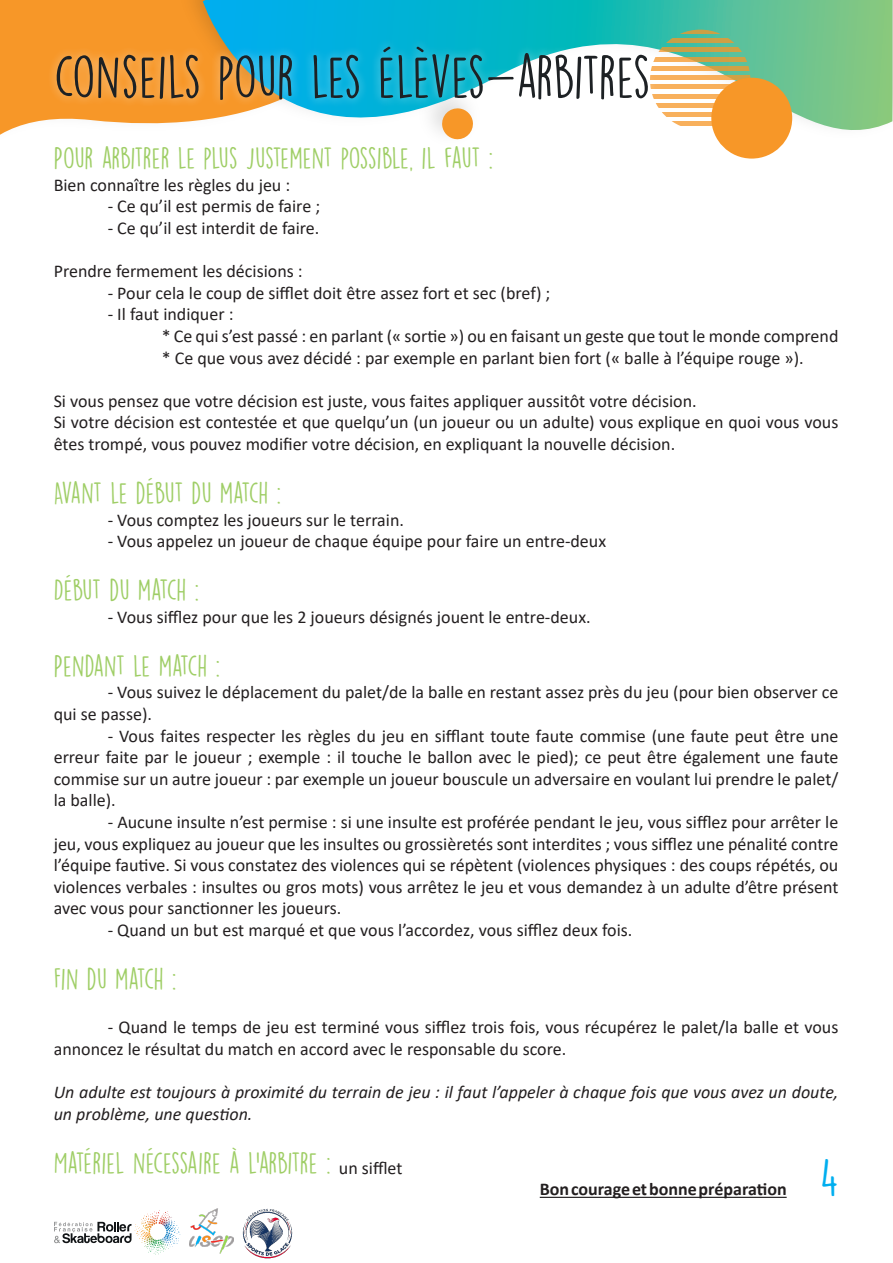
<style>
.page{position:relative;width:893px;height:1263px;background:#fff}
.page>*{position:absolute;margin:0;border:0;box-sizing:border-box;transform-origin:0 0}
.t1{font:54px "DK Lemon Yellow Sun";letter-spacing:-.025em;color:#1d2124}
.t2{font:45px "DK Lemon Yellow Sun";color:#00aeef}
.t3{font:27px "DK Lemon Yellow Sun";letter-spacing:-.015em;color:#9fce66}
.t4{font:18px/21.6px "Calibri";color:#231f20}
.t5{font:italic 18px/21.6px "Calibri";color:#231f20}
.t6{font:700 18px "Calibri";color:#231f20}
.s1{font-family:"Calibri";font-size:18px;color:#231f20}
</style>
<div class="page">
<svg style="left:0;top:0;width:169px;height:135px;background:#f7a648"></svg>
<img style="left:169px;top:0;width:34px;height:123px">
<svg style="left:203px;top:0;width:689px;height:158px"></svg>
<div style="left:711px;top:78px;width:81px;height:81px;background:#f79728;border-radius:50%"></div>
<svg style="left:657px;top:39px;width:93px;height:4px"></svg>
<hr style="left:650px;top:30px;width:100px;height:3px;background:#f79728">
<svg style="left:657px;top:48px;width:93px;height:4px"></svg>
<svg style="left:657px;top:57px;width:93px;height:4px"></svg>
<svg style="left:657px;top:66px;width:93px;height:4px"></svg>
<svg style="left:657px;top:76px;width:93px;height:4px"></svg>
<svg style="left:657px;top:85px;width:71px;height:4px"></svg>
<svg style="left:657px;top:94px;width:62px;height:4px"></svg>
<svg style="left:657px;top:103px;width:57px;height:4px"></svg>
<svg style="left:650px;top:113px;width:62px;height:4px"></svg>
<svg style="left:650px;top:122px;width:62px;height:4px"></svg>
<svg style="left:54px;top:1210px;width:127px;height:45px"></svg>
<img style="left:242px;top:1209px;width:51px;height:50px">
<img style="left:190px;top:1209px;width:44px;height:44px">
<div style="left:47px;top:38px;width:610px;height:71px;background:#fff;opacity:.5"></div>
<hr style="left:540px;top:1197px;width:247px;height:1px;background:#231f20">
<p class="t1" style="left:54px;top:44px;width:598px">CONSEILS POUR LES ÉLÈVES-ARBITRES</p>
<p class="t3" style="left:54px;top:142px;width:441px">POUR ARBITRER LE PLUS JUSTEMENT POSSIBLE, IL FAUT :</p>
<p class="t4" style="left:54px;top:174px;width:238px">Bien connaître les règles du jeu :</p>
<p class="t4" style="left:108px;top:195px;width:214px">- Ce qu’il est permis de faire ;</p>
<p class="t4" style="left:108px;top:217px;width:213px">- Ce qu’il est interdit de faire.</p>
<p class="t4" style="left:54px;top:260px;width:250px">Prendre fermement les décisions :</p>
<p class="t4" style="left:108px;top:282px;width:444px">- Pour cela le coup de sifflet doit être assez fort et sec (bref) ;</p>
<p class="t4" style="left:108px;top:303px;width:127px">- Il faut indiquer :</p>
<p class="t4" style="left:162px;top:325px;width:678px">* Ce qui s’est passé : en parlant (« sortie ») ou en faisant un geste que tout le monde comprend</p>
<p class="t4" style="left:162px;top:346px;width:643px">* Ce que vous avez décidé : par exemple en parlant bien fort (« balle à l’équipe rouge »).</p>
<p class="t4" style="left:54px;top:390px;width:644px">Si vous pensez que votre décision est juste, vous faites appliquer aussitôt votre décision.</p>
<p class="t4" style="left:54px;top:411px;width:786px">Si votre décision est contestée et que quelqu’un (un joueur ou un adulte) vous explique en quoi vous vous êtes trompé, vous pouvez modifier votre décision, en expliquant la nouvelle décision.</p>
<p class="t3" style="left:54px;top:477px;width:229px">AVANT LE DÉBUT DU MATCH :</p>
<p class="t4" style="left:108px;top:508px;width:298px">- Vous comptez les joueurs sur le terrain.</p>
<p class="t4" style="left:108px;top:530px;width:500px">- Vous appelez un joueur de chaque équipe pour faire un entre-deux</p>
<p class="t3" style="left:54px;top:574px;width:147px">DÉBUT DU MATCH :</p>
<p class="t4" style="left:108px;top:606px;width:484px">- Vous sifflez pour que les 2 joueurs désignés jouent le entre-deux.</p>
<p class="t3" style="left:54px;top:649px;width:168px">PENDANT LE MATCH :</p>
<p class="t4" style="left:54px;top:681px;width:786px;text-indent:54px">- Vous suivez le déplacement du palet/de la balle en restant assez près du jeu (pour bien observer ce qui se passe).</p>
<p class="t4" style="left:54px;top:724px;width:786px;text-align:justify;text-indent:54px">- Vous faites respecter les règles du jeu en sifflant toute faute commise (une faute peut être une erreur faite par le joueur ; exemple : il touche le ballon avec le pied); ce peut être également une faute commise sur un autre joueur : par exemple un joueur bouscule un adversaire en voulant lui prendre le palet/ la balle).</p>
<p class="t4" style="left:54px;top:811px;width:786px;text-align:justify;text-indent:54px">- Aucune insulte n’est permise : si une insulte est proférée pendant le jeu, vous sifflez pour arrêter le jeu, vous expliquez au joueur que les insultes ou grossièretés sont interdites ; vous sifflez une pénalité contre l’équipe fautive. Si vous constatez des violences qui se répètent (violences physiques : des coups répétés, ou violences verbales : insultes ou gros mots) vous arrêtez le jeu et vous demandez à un adulte d’être présent avec vous pour sanctionner les joueurs.</p>
<p class="t4" style="left:108px;top:919px;width:526px">- Quand un but est marqué et que vous l’accordez, vous sifflez deux fois.</p>
<p class="t3" style="left:54px;top:963px;width:124px">FIN DU MATCH :</p>
<p class="t4" style="left:54px;top:1016px;width:786px;text-indent:54px">- Quand le temps de jeu est terminé vous sifflez trois fois, vous récupérez le palet/la balle et vous annoncez le résultat du match en accord avec le responsable du score.</p>
<p class="t5" style="left:54px;top:1080px;width:786px">Un adulte est toujours à proximité du terrain de jeu : il faut l’appeler à chaque fois que vous avez un doute, un problème, une question.</p>
<p class="t3" style="left:54px;top:1146px;width:350px">MATÉRIEL NÉCESSAIRE À L’ARBITRE : <span class="s1">un sifflet</span></p>
<p class="t6" style="left:540px;top:1176px;width:248px">Bon courage et bonne préparation</p>
<h2 class="t2" style="left:820px;top:1150px;width:20px">4</h2>
</div>
